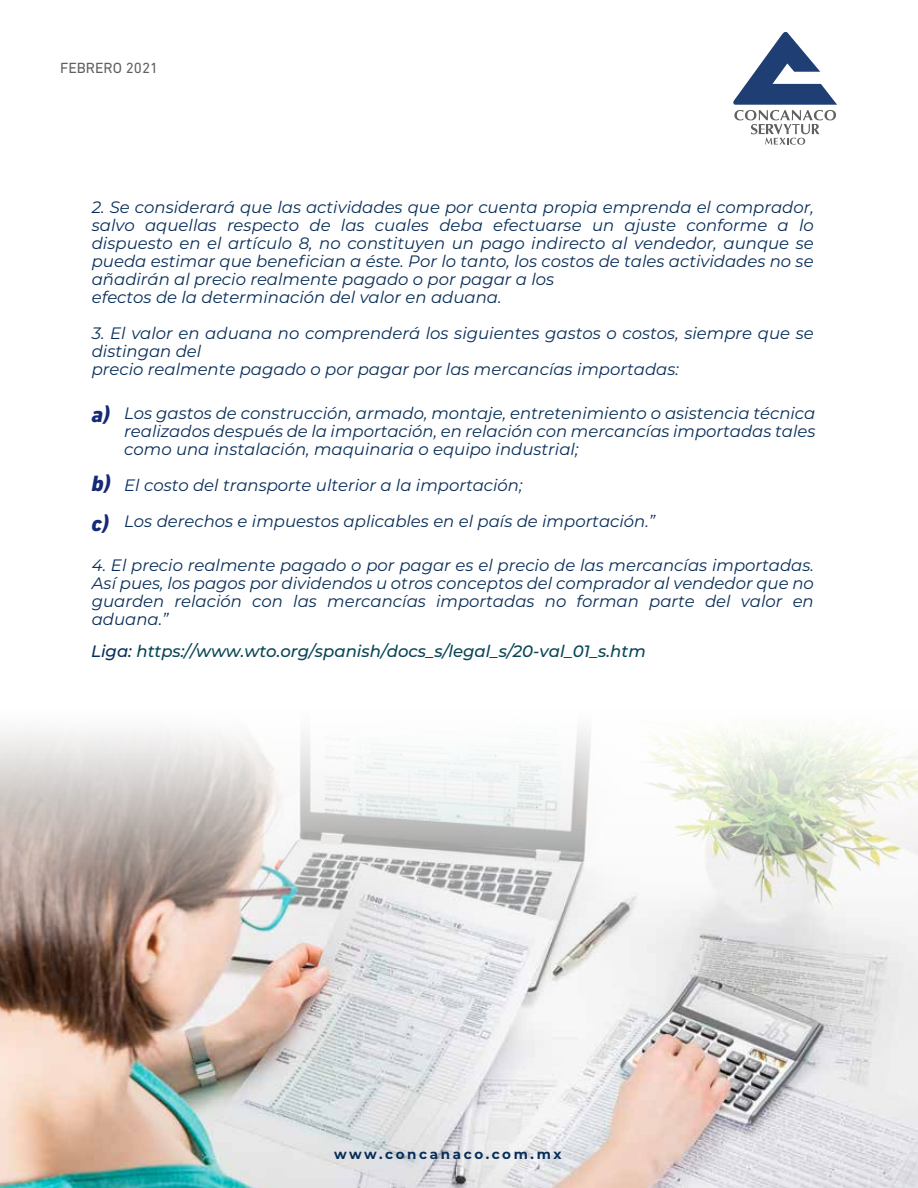
<style>
.page{position:relative;width:918px;height:1188px;background:#fff}
.page>*{position:absolute;margin:0;border:0;box-sizing:border-box;transform-origin:0 0}
.t1{font:italic 800 22.5px/40.5px "DIN Next CYR";color:#152a77}
.t2{font:italic 16.5px/18px "Montserrat";color:#082e59}
.t3{font:italic 500 16.5px "Montserrat";color:#094656}
.t4{font:15px "DIN Next CYR";color:#606060}
.t5{font:700 13.5px "Montserrat";letter-spacing:.195em;color:#082e59}
.s1{color:#082e59}
</style>
<div class="page">
<img style="left:0;top:1022px;width:918px;height:166px">
<svg style="left:0;top:730px;width:918px;height:292px"></svg>
<svg style="left:733px;top:32px;width:104px;height:113px"></svg>
<p class="t4" style="left:60px;top:59px;width:100px">FEBRERO 2021</p>
<p class="t2" style="left:92px;top:198px;width:724px">2. Se considerará que las actividades que por cuenta propia emprenda el comprador, salvo aquellas respecto de las cuales deba efectuarse un ajuste conforme a lo dispuesto en el artículo 8, no constituyen un pago indirecto al vendedor, aunque se pueda estimar que benefician a éste. Por lo tanto, los costos de tales actividades no se añadirán al precio realmente pagado o por pagar a los<br>efectos de la determinación del valor en aduana.</p>
<p class="t2" style="left:92px;top:324px;width:724px">3. El valor en aduana no comprenderá los siguientes gastos o costos, siempre que se distingan del<br>precio realmente pagado o por pagar por las mercancías importadas:</p>
<h1 class="t1" style="left:91px;top:394px;width:20px">a)</h1>
<h1 class="t1" style="left:91px;top:463px;width:21px">b) c)</h1>
<p class="t2" style="left:124px;top:404px;width:693px;text-align:justify">Los gastos de construcción, armado, montaje, entretenimiento o asistencia técnica realizados después de la importación, en relación con mercancías importadas tales como una instalación, maquinaria o equipo industrial;</p>
<p class="t2" style="left:124px;top:467px;width:532px;line-height:36px">El costo del transporte ulterior a la importación;<br>Los derechos e impuestos aplicables en el país de importación.”</p>
<p class="t2" style="left:92px;top:556px;width:724px;text-align:justify">4. El precio realmente pagado o por pagar es el precio de las mercancías importadas.<br>Así pues, los pagos por dividendos u otros conceptos del comprador al vendedor que no guarden relación con las mercancías importadas no forman parte del valor en aduana.”</p>
<p class="t3" style="left:91px;top:639px;width:556px"><span class="s1">Liga:</span> https://www.wto.org/spanish/docs_s/legal_s/20-val_01_s.htm</p>
<p class="t5" style="left:334px;top:1145px;width:229px">www.concanaco.com.mx</p>
</div>
